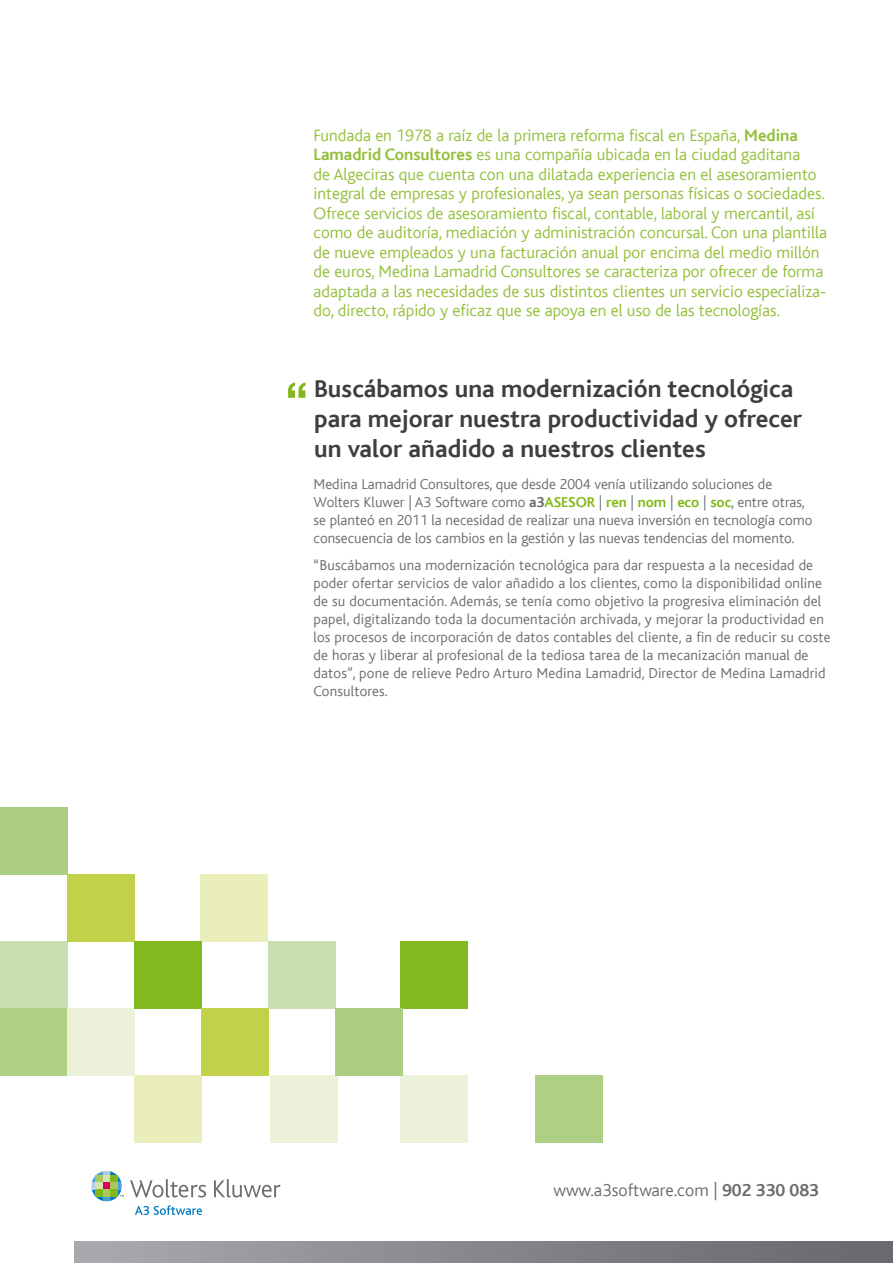
<style>
.page{position:relative;width:893px;height:1263px;background:#fff}
.page>*{position:absolute;margin:0;border:0;box-sizing:border-box;transform-origin:0 0}
.t1{font:700 25.5px/30.2px "Bliss";color:#3e3d40}
.t2{font:300 18px "Bliss";color:#6b6c6e}
.t3{font:300 17.25px/19.5px "Bliss";color:#93bf3a}
.t4{font:300 15px/18px "Bliss";letter-spacing:.01em;color:#6b6c6e}
.s1{font-weight:700}
.s2{font-weight:700;color:#83b81a}
</style>
<div class="page">
<div style="left:74px;top:1242px;width:819px;height:21px;background:linear-gradient(to right,#aaa8ae,#67656c)"></div>
<svg style="left:135px;top:1205px;width:67px;height:10px"></svg>
<svg style="left:91px;top:1171px;width:33px;height:30px"></svg>
<svg style="left:130px;top:1179px;width:76px;height:18px"></svg>
<svg style="left:214px;top:1179px;width:67px;height:18px"></svg>
<svg style="left:288px;top:382px;width:17px;height:16px"></svg>
<div style="left:0;top:941px;width:67px;height:68px;background:#cadfaf"></div>
<div style="left:0;top:1008px;width:67px;height:67px;background:#afcf84"></div>
<div style="left:67px;top:1008px;width:67px;height:67px;background:#ebf2d9"></div>
<div style="left:270px;top:1075px;width:67px;height:68px;background:#ebf2d9"></div>
<div style="left:401px;top:1075px;width:67px;height:68px;background:#ebf2d9"></div>
<div style="left:536px;top:1075px;width:67px;height:68px;background:#afcf84"></div>
<div style="left:134px;top:1075px;width:68px;height:68px;background:#eaeebb"></div>
<div style="left:67px;top:874px;width:67px;height:68px;background:#c1d24a"></div>
<div style="left:201px;top:874px;width:67px;height:68px;background:#eaeebb"></div>
<div style="left:134px;top:941px;width:68px;height:68px;background:#83b81f"></div>
<div style="left:202px;top:1008px;width:67px;height:67px;background:#c1d24a"></div>
<div style="left:269px;top:941px;width:67px;height:68px;background:#cadfaf"></div>
<div style="left:401px;top:941px;width:67px;height:68px;background:#83b81f"></div>
<div style="left:336px;top:1008px;width:67px;height:67px;background:#abce82"></div>
<div style="left:0;top:807px;width:67px;height:67px;background:#abce82"></div>
<p class="t3" style="left:314px;top:126px;width:515px">Fundada en 1978 a raíz de la primera reforma fiscal en España, <span class="s1">Medina Lamadrid Consultores</span> es una compañía ubicada en la ciudad gaditana<br>de Algeciras que cuenta con una dilatada experiencia en el asesoramiento integral de empresas y profesionales, ya sean personas físicas o sociedades.<br>Ofrece servicios de asesoramiento fiscal, contable, laboral y mercantil, así como de auditoría, mediación y administración concursal. Con una plantilla de nueve empleados y una facturación anual por encima del medio millón de euros, Medina Lamadrid Consultores se caracteriza por ofrecer de forma adaptada a las necesidades de sus distintos clientes un servicio especializa&shy;do, directo, rápido y eficaz que se apoya en el uso de las tecnologías.</p>
<h1 class="t1" style="left:314px;top:374px;width:489px">Buscábamos una modernización tecnológica para mejorar nuestra productividad y ofrecer un valor añadido a nuestros clientes</h1>
<p class="t4" style="left:314px;top:475px;width:501px">Medina Lamadrid Consultores, que desde 2004 venía utilizando soluciones de Wolters Kluwer | A3 Software como <span class="s1">a3</span><span class="s2">ASESOR</span> | <span class="s2">ren</span> | <span class="s2">nom</span> | <span class="s2">eco</span> | <span class="s2">soc</span>, entre otras, se planteó en 2011 la necesidad de realizar una nueva inversión en tecnología como consecuencia de los cambios en la gestión y las nuevas tendencias del momento.</p>
<p class="t4" style="left:314px;top:556px;width:519px">“Buscábamos una modernización tecnológica para dar respuesta a la necesidad de poder ofertar servicios de valor añadido a los clientes, como la disponibilidad online de su documentación. Además, se tenía como objetivo la progresiva eliminación del papel, digitalizando toda la documentación archivada, y mejorar la productividad en los procesos de incorporación de datos contables del cliente, a fin de reducir su coste de horas y liberar al profesional de la tediosa tarea de la mecanización manual de datos”, pone de relieve Pedro Arturo Medina Lamadrid, Director de Medina Lamadrid Consultores.</p>
<p class="t2" style="left:553px;top:1181px;width:267px">www.a3software.com | <span class="s1">902 330 083</span></p>
</div>
